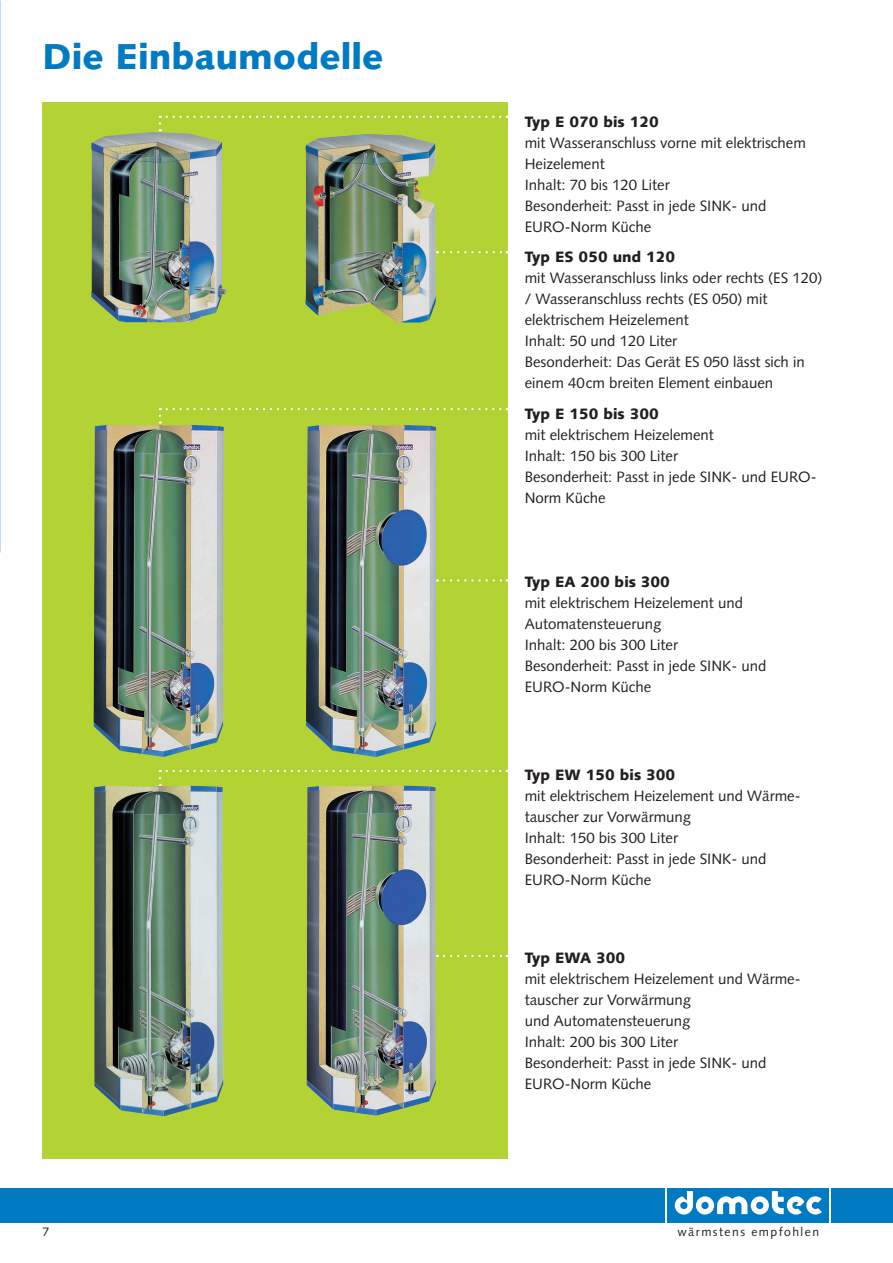
<style>
.page{position:relative;width:893px;height:1263px;background:#fff}
.page>*{position:absolute;margin:0;border:0;box-sizing:border-box;transform-origin:0 0}
.t1{font:900 36px "Syntax";color:#007ac2}
.t2{font:15px/21px "Syntax";color:#231f20}
.t3{font:900 15px "Syntax";color:#231f20}
.t4{font:12.3px "Syntax";color:#231f20}
.t5{font:12.15px "Syntax";letter-spacing:.12em;color:#231f20}
</style>
<div class="page">
<div style="left:0;top:1188px;width:893px;height:34px;background:#007ac2"></div>
<div style="left:666px;top:1186px;width:165px;height:38px;background:linear-gradient(to right,#007ac2,#007ac2)"></div>
<div style="left:667px;top:1188px;width:162px;height:34px;background:#007ac2"></div>
<svg style="left:675px;top:1191px;width:147px;height:23px"></svg>
<div style="left:43px;top:102px;width:465px;height:1056px;background:#b3d234"></div>
<svg style="left:159px;top:116px;width:2px;height:15px"></svg>
<svg style="left:167px;top:116px;width:341px;height:2px"></svg>
<svg style="left:444px;top:251px;width:64px;height:2px"></svg>
<svg style="left:167px;top:770px;width:341px;height:2px"></svg>
<svg style="left:159px;top:408px;width:2px;height:16px"></svg>
<svg style="left:167px;top:408px;width:341px;height:2px"></svg>
<svg style="left:444px;top:579px;width:64px;height:3px"></svg>
<svg style="left:444px;top:955px;width:64px;height:2px"></svg>
<img style="left:91px;top:132px;width:135px;height:190px">
<img style="left:94px;top:425px;width:130px;height:332px">
<img style="left:94px;top:786px;width:129px;height:330px">
<img style="left:305px;top:134px;width:131px;height:188px">
<img style="left:306px;top:425px;width:130px;height:332px">
<img style="left:307px;top:786px;width:129px;height:330px">
<h1 class="t1" style="left:43px;top:36px;width:342px">Die Einbaumodelle</h1>
<p class="t3" style="left:525px;top:113px;width:136px">Typ E 070 bis 120</p>
<p class="t2" style="left:525px;top:132px;width:283px">mit Wasseranschluss vorne mit elektrischem<br>Heizelement<br>Inhalt: 70 bis 120 Liter<br>Besonderheit: Passt in jede SINK- und<br>EURO-Norm Küche</p>
<p class="t3" style="left:525px;top:248px;width:152px">Typ ES 050 und 120</p>
<p class="t2" style="left:525px;top:268px;width:299px">mit Wasseranschluss links oder rechts (ES 120) / Wasseranschluss rechts (ES 050) mit elektrischem Heizelement<br>Inhalt: 50 und 120 Liter<br>Besonderheit: Das Gerät ES 050 lässt sich in einem 40cm breiten Element einbauen</p>
<p class="t3" style="left:525px;top:405px;width:136px">Typ E 150 bis 300</p>
<p class="t2" style="left:525px;top:424px;width:293px">mit elektrischem Heizelement<br>Inhalt: 150 bis 300 Liter<br>Besonderheit: Passt in jede SINK- und EURO-<br>Norm Küche</p>
<p class="t3" style="left:525px;top:573px;width:147px">Typ EA 200 bis 300</p>
<p class="t2" style="left:525px;top:593px;width:243px">mit elektrischem Heizelement und<br>Automatensteuerung<br>Inhalt: 200 bis 300 Liter<br>Besonderheit: Passt in jede SINK- und<br>EURO-Norm Küche</p>
<p class="t3" style="left:525px;top:766px;width:152px">Typ EW 150 bis 300</p>
<p class="t2" style="left:525px;top:785px;width:277px">mit elektrischem Heizelement und Wärme&shy;tauscher zur Vorwärmung<br>Inhalt: 150 bis 300 Liter<br>Besonderheit: Passt in jede SINK- und<br>EURO-Norm Küche</p>
<p class="t3" style="left:525px;top:949px;width:102px">Typ EWA 300</p>
<p class="t2" style="left:525px;top:968px;width:277px">mit elektrischem Heizelement und Wärme&shy;tauscher zur Vorwärmung<br>und Automatensteuerung<br>Inhalt: 200 bis 300 Liter<br>Besonderheit: Passt in jede SINK- und<br>EURO-Norm Küche</p>
<p class="t4" style="left:43px;top:1225px;width:8px">7</p>
<p class="t5" style="left:677px;top:1225px;width:143px">wärmstens empfohlen</p>
</div>
